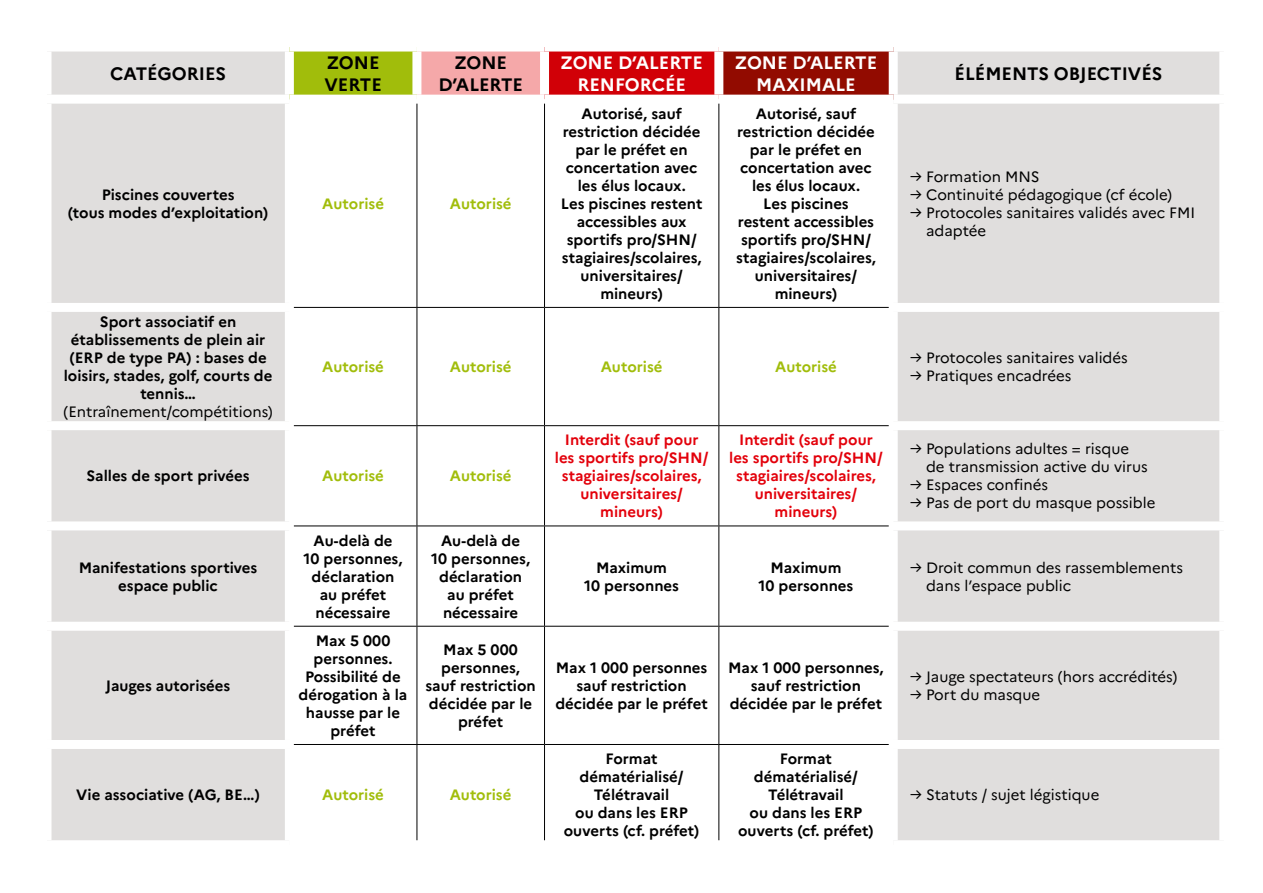
<style>
.page{position:relative;width:1263px;height:893px;background:#fff}
.page>*{position:absolute;margin:0;border:0;box-sizing:border-box;transform-origin:0 0}
.t1{font:700 18px/21.6px "Marianne";color:#000}
.t2{font:700 18px/21.6px "Marianne";color:#fff;text-align:center}
.t3{font:700 15px/18px "Marianne";color:#000;text-align:center}
.t4{font:15px/18px "Marianne";color:#000}
.t5{font:700 15px/18px "Marianne";color:#e3000b;text-align:center}
.t6{font:700 15px "Marianne";color:#a1bd0b}
</style>
<div class="page">
<div style="left:52px;top:52px;width:1167px;height:788px;background:#e0dedd"></div>
<div style="left:289px;top:47px;width:128px;height:52px;background:#a1bd0b"></div>
<div style="left:417px;top:47px;width:127px;height:52px;background:#f5a8a9"></div>
<div style="left:544px;top:47px;width:175px;height:52px;background:#d10007"></div>
<div style="left:719px;top:47px;width:174px;height:52px;background:#920b00"></div>
<svg style="left:294px;top:104px;width:595px;height:736px"></svg>
<div style="left:289px;top:43px;width:128px;height:9px;background:#fff"></div>
<div style="left:285px;top:52px;width:9px;height:43px;background:#fff"></div>
<div style="left:417px;top:43px;width:127px;height:9px;background:#fff"></div>
<div style="left:412px;top:52px;width:9px;height:43px;background:#fff"></div>
<div style="left:544px;top:43px;width:175px;height:9px;background:#fff"></div>
<div style="left:540px;top:52px;width:9px;height:43px;background:#fff"></div>
<div style="left:719px;top:43px;width:174px;height:9px;background:#fff"></div>
<div style="left:714px;top:52px;width:9px;height:43px;background:#fff"></div>
<div style="left:889px;top:52px;width:9px;height:43px;background:#fff"></div>
<div style="left:43px;top:95px;width:246px;height:9px;background:#fff"></div>
<div style="left:289px;top:95px;width:128px;height:9px;background:#fff"></div>
<div style="left:417px;top:95px;width:127px;height:9px;background:#fff"></div>
<div style="left:544px;top:95px;width:175px;height:9px;background:#fff"></div>
<div style="left:719px;top:95px;width:174px;height:9px;background:#fff"></div>
<div style="left:893px;top:95px;width:335px;height:9px;background:#fff"></div>
<div style="left:285px;top:104px;width:9px;height:199px;background:#fff"></div>
<div style="left:889px;top:104px;width:9px;height:199px;background:#fff"></div>
<div style="left:43px;top:303px;width:251px;height:9px;background:#fff"></div>
<div style="left:285px;top:312px;width:9px;height:109px;background:#fff"></div>
<div style="left:889px;top:303px;width:339px;height:9px;background:#fff"></div>
<div style="left:889px;top:312px;width:9px;height:109px;background:#fff"></div>
<div style="left:43px;top:421px;width:251px;height:9px;background:#fff"></div>
<div style="left:285px;top:430px;width:9px;height:91px;background:#fff"></div>
<div style="left:889px;top:421px;width:339px;height:9px;background:#fff"></div>
<div style="left:889px;top:430px;width:9px;height:91px;background:#fff"></div>
<div style="left:43px;top:521px;width:251px;height:9px;background:#fff"></div>
<div style="left:285px;top:530px;width:9px;height:92px;background:#fff"></div>
<div style="left:889px;top:521px;width:339px;height:9px;background:#fff"></div>
<div style="left:889px;top:530px;width:9px;height:92px;background:#fff"></div>
<div style="left:43px;top:622px;width:251px;height:9px;background:#fff"></div>
<div style="left:285px;top:631px;width:9px;height:109px;background:#fff"></div>
<div style="left:889px;top:622px;width:339px;height:9px;background:#fff"></div>
<div style="left:889px;top:631px;width:9px;height:109px;background:#fff"></div>
<div style="left:43px;top:740px;width:251px;height:9px;background:#fff"></div>
<div style="left:285px;top:749px;width:9px;height:91px;background:#fff"></div>
<div style="left:889px;top:740px;width:339px;height:9px;background:#fff"></div>
<div style="left:889px;top:749px;width:9px;height:91px;background:#fff"></div>
<hr style="left:294px;top:307px;width:123px;height:1px;background:#000">
<hr style="left:417px;top:307px;width:127px;height:1px;background:#000">
<hr style="left:544px;top:307px;width:175px;height:1px;background:#000">
<hr style="left:719px;top:307px;width:170px;height:1px;background:#000">
<hr style="left:294px;top:425px;width:123px;height:1px;background:#000">
<hr style="left:417px;top:425px;width:127px;height:1px;background:#000">
<hr style="left:544px;top:425px;width:175px;height:1px;background:#000">
<hr style="left:719px;top:425px;width:170px;height:1px;background:#000">
<hr style="left:294px;top:526px;width:123px;height:1px;background:#000">
<hr style="left:417px;top:526px;width:127px;height:1px;background:#000">
<hr style="left:544px;top:526px;width:175px;height:1px;background:#000">
<hr style="left:719px;top:526px;width:170px;height:1px;background:#000">
<hr style="left:294px;top:626px;width:123px;height:1px;background:#000">
<hr style="left:417px;top:626px;width:127px;height:1px;background:#000">
<hr style="left:544px;top:626px;width:175px;height:1px;background:#000">
<hr style="left:719px;top:626px;width:170px;height:1px;background:#000">
<hr style="left:294px;top:744px;width:123px;height:1px;background:#000">
<hr style="left:417px;top:744px;width:127px;height:1px;background:#000">
<hr style="left:544px;top:744px;width:175px;height:1px;background:#000">
<hr style="left:719px;top:744px;width:170px;height:1px;background:#000">
<hr style="left:417px;top:104px;width:1px;height:203px;background:#000">
<hr style="left:544px;top:104px;width:1px;height:203px;background:#000">
<hr style="left:718px;top:104px;width:1px;height:203px;background:#000">
<hr style="left:417px;top:308px;width:1px;height:117px;background:#000">
<hr style="left:544px;top:308px;width:1px;height:117px;background:#000">
<hr style="left:718px;top:308px;width:1px;height:117px;background:#000">
<hr style="left:417px;top:426px;width:1px;height:100px;background:#000">
<hr style="left:544px;top:426px;width:1px;height:100px;background:#000">
<hr style="left:718px;top:426px;width:1px;height:100px;background:#000">
<hr style="left:417px;top:526px;width:1px;height:100px;background:#000">
<hr style="left:544px;top:526px;width:1px;height:100px;background:#000">
<hr style="left:718px;top:526px;width:1px;height:100px;background:#000">
<hr style="left:417px;top:627px;width:1px;height:117px;background:#000">
<hr style="left:544px;top:627px;width:1px;height:117px;background:#000">
<hr style="left:718px;top:627px;width:1px;height:117px;background:#000">
<hr style="left:417px;top:745px;width:1px;height:95px;background:#000">
<hr style="left:544px;top:745px;width:1px;height:95px;background:#000">
<hr style="left:718px;top:745px;width:1px;height:95px;background:#000">
<p class="t1" style="left:110px;top:63px;width:117px">CATÉGORIES</p>
<p class="t1" style="left:324px;top:52px;width:59px">ZONE<br>VERTE</p>
<p class="t1" style="left:438px;top:52px;width:86px;text-align:center">ZONE<br>D’ALERTE</p>
<p class="t2" style="left:560px;top:52px;width:144px">ZONE D’ALERTE<br>RENFORCÉE</p>
<p class="t2" style="left:735px;top:52px;width:144px">ZONE D’ALERTE<br>MAXIMALE</p>
<p class="t1" style="left:955px;top:63px;width:209px">ÉLÉMENTS OBJECTIVÉS</p>
<p class="t3" style="left:68px;top:186px;width:202px">Piscines couvertes<br>(tous modes d’exploitation)</p>
<p class="t6" style="left:322px;top:194px;width:63px">Autorisé</p>
<p class="t6" style="left:450px;top:194px;width:63px">Autorisé</p>
<p class="t3" style="left:561px;top:105px;width:143px">Autorisé, sauf restriction décidée par le préfet en concertation avec les élus locaux.<br>Les piscines restent accessibles aux sportifs pro/SHN/ stagiaires/scolaires, universitaires/ mineurs)</p>
<p class="t3" style="left:736px;top:105px;width:141px">Autorisé, sauf restriction décidée par le préfet en concertation avec les élus locaux.<br>Les piscines restent accessibles sportifs pro/SHN/ stagiaires/scolaires, universitaires/ mineurs)</p>
<p class="t3" style="left:64px;top:313px;width:210px">Sport associatif en établissements de plein air (ERP de type PA) : bases de loisirs, stades, golf, courts de tennis…</p>
<p class="t4" style="left:64px;top:403px;width:211px">(Entraînement/compétitions)</p>
<p class="t6" style="left:322px;top:358px;width:63px">Autorisé</p>
<p class="t6" style="left:450px;top:358px;width:63px">Autorisé</p>
<p class="t6" style="left:601px;top:358px;width:63px">Autorisé</p>
<p class="t6" style="left:775px;top:358px;width:63px">Autorisé</p>
<p class="t4" style="left:910px;top:168px;width:131px">→ Formation MNS</p>
<p class="t4" style="left:910px;top:186px;width:263px">→ Continuité pédagogique (cf école)</p>
<p class="t4" style="left:926px;top:204px;width:271px;text-indent:-16px">→ Protocoles sanitaires validés avec FMI adaptée</p>
<p class="t4" style="left:910px;top:349px;width:219px">→ Protocoles sanitaires validés</p>
<p class="t4" style="left:910px;top:367px;width:163px">→ Pratiques encadrées</p>
<p class="t3" style="left:87px;top:467px;width:164px">Salles de sport privées</p>
<p class="t6" style="left:322px;top:467px;width:63px">Autorisé</p>
<p class="t6" style="left:450px;top:467px;width:63px">Autorisé</p>
<p class="t3" style="left:79px;top:558px;width:180px">Manifestations sportives espace public</p>
<p class="t3" style="left:106px;top:677px;width:126px">Jauges autorisées</p>
<p class="t3" style="left:304px;top:531px;width:100px">Au-delà de<br>10 personnes, déclaration au préfet nécessaire</p>
<p class="t3" style="left:431px;top:531px;width:100px">Au-delà de<br>10 personnes, déclaration au préfet nécessaire</p>
<p class="t3" style="left:299px;top:632px;width:110px">Max 5 000 personnes.<br>Possibilité de dérogation à la hausse par le préfet</p>
<p class="t3" style="left:425px;top:641px;width:112px">Max 5 000 personnes, sauf restriction décidée par le préfet</p>
<p class="t3" style="left:76px;top:786px;width:185px">Vie associative (AG, BE…)</p>
<p class="t6" style="left:322px;top:786px;width:63px">Autorisé</p>
<p class="t6" style="left:450px;top:786px;width:63px">Autorisé</p>
<p class="t5" style="left:555px;top:431px;width:155px">Interdit (sauf pour les sportifs pro/SHN/ stagiaires/scolaires, universitaires/ mineurs)</p>
<p class="t5" style="left:729px;top:431px;width:155px">Interdit (sauf pour les sportifs pro/SHN/ stagiaires/scolaires, universitaires/ mineurs)</p>
<p class="t4" style="left:926px;top:440px;width:223px;text-indent:-16px">→ Populations adultes = risque de transmission active du virus</p>
<p class="t4" style="left:910px;top:476px;width:140px">→ Espaces confinés</p>
<p class="t4" style="left:910px;top:494px;width:247px">→ Pas de port du masque possible</p>
<p class="t3" style="left:584px;top:558px;width:96px">Maximum<br>10 personnes</p>
<p class="t3" style="left:758px;top:558px;width:96px">Maximum<br>10 personnes</p>
<p class="t4" style="left:926px;top:558px;width:258px;text-indent:-16px">→ Droit commun des rassemblements dans l’espace public</p>
<p class="t3" style="left:555px;top:659px;width:154px">Max 1 000 personnes sauf restriction décidée par le préfet</p>
<p class="t3" style="left:728px;top:659px;width:157px">Max 1 000 personnes, sauf restriction décidée par le préfet</p>
<p class="t4" style="left:910px;top:668px;width:269px">→ Jauge spectateurs (hors accrédités)</p>
<p class="t4" style="left:910px;top:686px;width:132px">→ Port du masque</p>
<p class="t3" style="left:564px;top:750px;width:137px">Format dématérialisé/<br>Télétravail<br>ou dans les ERP ouverts (cf. préfet)</p>
<p class="t3" style="left:738px;top:750px;width:137px">Format dématérialisé/<br>Télétravail<br>ou dans les ERP ouverts (cf. préfet)</p>
<p class="t4" style="left:910px;top:786px;width:191px">→ Statuts / sujet légistique</p>
</div>
